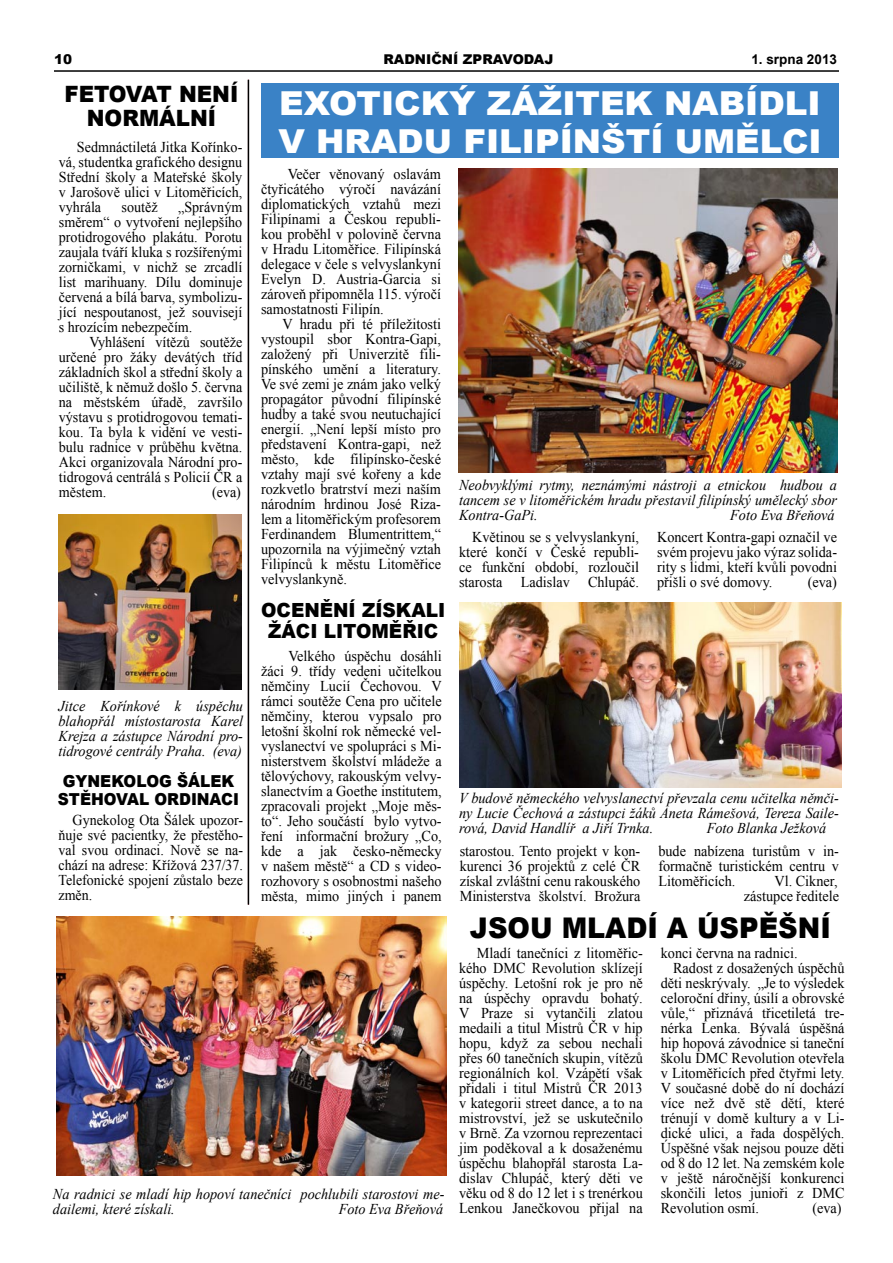
<style>
.page{position:relative;width:893px;height:1263px;background:#fff}
.page>*{position:absolute;margin:0;border:0;box-sizing:border-box;transform-origin:0 0}
.t1{font:900 33px "Arial";color:#fff}
.t2{font:900 28.5px "Arial";color:#000;scale:.95 1}
.t3{font:900 22.5px "Arial";color:#000;scale:.95 1}
.t4{font:900 19.5px "Arial";color:#000;scale:.95 1}
.t5{font:900 16.5px "Arial";color:#000;scale:.93 1}
.t6{font:15px/15px "Times New Roman";color:#000;text-align:justify;scale:.95 1}
.t7{font:15px/15px "Times New Roman";color:#000;text-align:justify;scale:.94 1}
.t8{font:italic 15px/15px "Times New Roman";color:#000;text-align:justify;scale:.95 1}
.t9{font:15px/15px "Times New Roman";color:#000;text-align:justify;scale:.93 1}
.t10{font:900 13.5px "Arial";color:#000}
.t11{font:700 13.5px "Arial";color:#000}
</style>
<div class="page">
<hr style="left:54px;top:70px;width:785px;height:2px;background:#000">
<img style="left:58px;top:515px;width:184px;height:174px">
<img style="left:459px;top:168px;width:378px;height:305px">
<img style="left:56px;top:917px;width:390px;height:259px">
<img style="left:459px;top:602px;width:382px;height:186px">
<hr style="left:248px;top:80px;width:1px;height:824px;background:#000">
<div style="left:261px;top:83px;width:578px;height:74px;background:#3a82c6"></div>
<p class="t10" style="left:54px;top:49px;width:20px">10</p>
<p class="t10" style="left:383px;top:49px;width:171px">RADNIČNÍ ZPRAVODAJ</p>
<p class="t11" style="left:751px;top:50px;width:87px">1. srpna 2013</p>
<p class="t3" style="left:65px;top:78px;width:184px">FETOVAT NENÍ</p>
<p class="t3" style="left:87px;top:102px;width:138px">NORMÁLNÍ</p>
<p class="t7" style="left:59px;top:140px;width:197px;text-indent:18px">Sedmnáctiletá Jitka Kořínko&shy;vá, studentka grafického designu Střední školy a Mateřské školy v Jarošově ulici v Litoměřicích, vyhrála</p>
<p class="t7" style="left:59px;top:200px;width:197px;text-indent:119px">„Správným směrem“ o vytvoření nejlepšího protidrogového plakátu. Porotu zaujala tváří kluka s rozšířenými zorničkami, v nichž se zrcadlí list marihuany. Dílu dominuje červená a bílá barva, symbolizu&shy;jící nespoutanost, jež souvisejí s hrozícím nebezpečím.</p>
<p class="t7" style="left:59px;top:335px;width:197px;text-indent:31px">Vyhlášení vítězů soutěže určené pro žáky devátých tříd základních škol a střední školy a učiliště, k němuž došlo 5. června na městském úřadě, završilo výstavu s protidrogovou temati&shy;kou. Ta byla k vidění ve vesti&shy;bulu radnice v průběhu května.<br>Akci organizovala Národní pro&shy;tidrogová centrálá s Policií ČR a městem.</p>
<p class="t7" style="left:122px;top:200px;width:40px">soutěž</p>
<p class="t7" style="left:212px;top:485px;width:32px">(eva)</p>
<p class="t8" style="left:58px;top:698px;width:196px">Jitce Kořínkové k úspěchu blahopřál místostarosta Karel Krejza a zástupce Národní pro&shy;tidrogové centrály Praha. (eva)</p>
<p class="t5" style="left:63px;top:769px;width:186px">GYNEKOLOG ŠÁLEK</p>
<p class="t5" style="left:58px;top:787px;width:196px">STĚHOVAL ORDINACI</p>
<p class="t9" style="left:58px;top:813px;width:200px;text-indent:14px">Gynekolog Ota Šálek upozor&shy;ňuje své pacientky, že přestěho&shy;val svou ordinaci. Nově se na&shy;chází na adrese: Křížová 237/37.<br>Telefonické spojení zůstalo beze změn.</p>
<p class="t1" style="left:279px;top:80px;width:543px">EXOTICKÝ ZÁŽITEK NABÍDLI</p>
<p class="t1" style="left:278px;top:117px;width:545px">V HRADU FILIPÍNŠTÍ UMĚLCI</p>
<p class="t6" style="left:261px;top:166px;width:191px;text-indent:27px">Večer věnovaný oslavám čtyřicátého výročí navázání diplomatických vztahů mezi Filipínami a Českou republi&shy;kou proběhl v polovině června v Hradu Litoměřice. Filipínská delegace v čele s velvyslankyní Evelyn D. Austria-Garcia si zároveň připomněla 115. výročí samostatnosti Filipín.</p>
<p class="t6" style="left:261px;top:316px;width:191px;text-indent:21px">V hradu při té příležitosti vystoupil sbor Kontra-Gapi, založený při Univerzitě fili&shy;pínského umění a literatury.<br>Ve své zemi je znám jako velký propagátor původní filipínské hudby a také svou neutuchající energií. „Není lepší místo pro představení Kontra-gapi, než město, kde filipínsko-české vztahy mají své kořeny a kde rozkvetlo bratrství mezi naším národním hrdinou José Riza&shy;lem a litoměřickým profesorem Ferdinandem Blumentrittem,“ upozornila na výjimečný vztah Filipínců k městu Litoměřice velvyslankyně.</p>
<p class="t4" style="left:261px;top:596px;width:195px">OCENĚNÍ ZÍSKALI</p>
<p class="t4" style="left:268px;top:617px;width:181px">ŽÁCI LITOMĚŘIC</p>
<p class="t6" style="left:261px;top:649px;width:192px;text-indent:28px">Velkého úspěchu dosáhli žáci 9. třídy vedeni učitelkou němčiny Lucií Čechovou. V rámci soutěže Cena pro učitele němčiny, kterou vypsalo pro letošní školní rok německé vel&shy;vyslanectví ve spolupráci s Mi&shy;nisterstvem školství mládeže a tělovýchovy, rakouským velvy&shy;slanectvím a Goethe institutem, zpracovali projekt „Moje měs&shy;to“. Jeho součástí bylo vytvo&shy;ření informační brožury „Co, kde a jak česko-německy v našem městě“ a CD s video&shy;rozhovory s osobnostmi našeho města, mimo jiných i panem</p>
<p class="t8" style="left:459px;top:478px;width:399px">Neobvyklými rytmy, neznámými nástroji a etnickou hudbou a tancem se v litoměřickém hradu přestavil filipínský umělecký sbor Kontra-GaPi.</p>
<p class="t8" style="left:730px;top:508px;width:111px">Foto Eva Břeňová</p>
<p class="t6" style="left:459px;top:530px;width:191px;text-indent:13px">Květinou se s velvyslankyní, které končí v České republi&shy;ce funkční období, rozloučil starosta Ladislav Chlupáč.</p>
<p class="t6" style="left:657px;top:530px;width:191px">Koncert Kontra-gapi označil ve svém projevu jako výraz solida&shy;rity s lidmi, kteří kvůli povodni přišli o své domovy.</p>
<p class="t6" style="left:808px;top:575px;width:32px">(eva)</p>
<p class="t8" style="left:459px;top:790px;width:401px">V budově německého velvyslanectví převzala cenu učitelka němči&shy;ny Lucie Čechová a zástupci žáků Aneta Rámešová, Tereza Saile&shy;rová, David Handlíř a Jiří Trnka.</p>
<p class="t8" style="left:707px;top:820px;width:127px">Foto Blanka Ježková</p>
<p class="t6" style="left:460px;top:843px;width:192px">starostou. Tento projekt v kon&shy;kurenci 36 projektů z celé ČR získal zvláštní cenu rakouského Ministerstva školství. Brožura</p>
<p class="t6" style="left:658px;top:843px;width:192px">bude nabízena turistům v in&shy;formačně turistickém centru v Litoměřicích.</p>
<p class="t6" style="left:774px;top:873px;width:68px">Vl. Cikner,</p>
<p class="t6" style="left:744px;top:888px;width:102px">zástupce ředitele</p>
<p class="t2" style="left:470px;top:907px;width:381px">JSOU MLADÍ A ÚSPĚŠNÍ</p>
<p class="t8" style="left:53px;top:1186px;width:414px">Na radnici se mladí hip hopoví tanečníci pochlubili starostovi me&shy;dailemi, které získali.</p>
<p class="t8" style="left:339px;top:1201px;width:111px">Foto Eva Břeňová</p>
<p class="t6" style="left:459px;top:945px;width:195px;text-indent:18px">Mladí tanečníci z litoměřic&shy;kého DMC Revolution sklízejí úspěchy. Letošní rok je pro ně na úspěchy opravdu bohatý.<br>V Praze si vytančili zlatou medaili a titul Mistrů ČR v hip hopu, když za sebou nechali přes 60 tanečních skupin, vítězů regionálních kol. Vzápětí však přidali i titul Mistrů ČR 2013 v kategorii street dance, a to na mistrovství, jež se uskutečnilo v Brně. Za vzornou reprezentaci jim poděkoval a k dosaženému úspěchu blahopřál starosta La&shy;dislav Chlupáč, který děti ve věku od 8 do 12 let i s trenérkou Lenkou Janečkovou přijal na</p>
<p class="t6" style="left:661px;top:945px;width:146px">konci června na radnici.</p>
<p class="t6" style="left:661px;top:960px;width:195px;text-indent:12px">Radost z dosažených úspěchů děti neskrývaly. „Je to výsledek celoroční dřiny, úsilí a obrovské vůle,“ přiznává třicetiletá tre&shy;nérka Lenka. Bývalá úspěšná hip hopová závodnice si taneční školu DMC Revolution otevřela v Litoměřicích před čtyřmi lety.<br>V současné době do ní dochází více než dvě stě dětí, které trénují v domě kultury a v Li&shy;dické ulici, a řada dospělých.<br>Úspěšné však nejsou pouze děti od 8 do 12 let. Na zemském kole v ještě náročnější konkurenci skončili letos junioři z DMC Revolution osmí.</p>
<p class="t6" style="left:812px;top:1200px;width:32px">(eva)</p>
</div>
